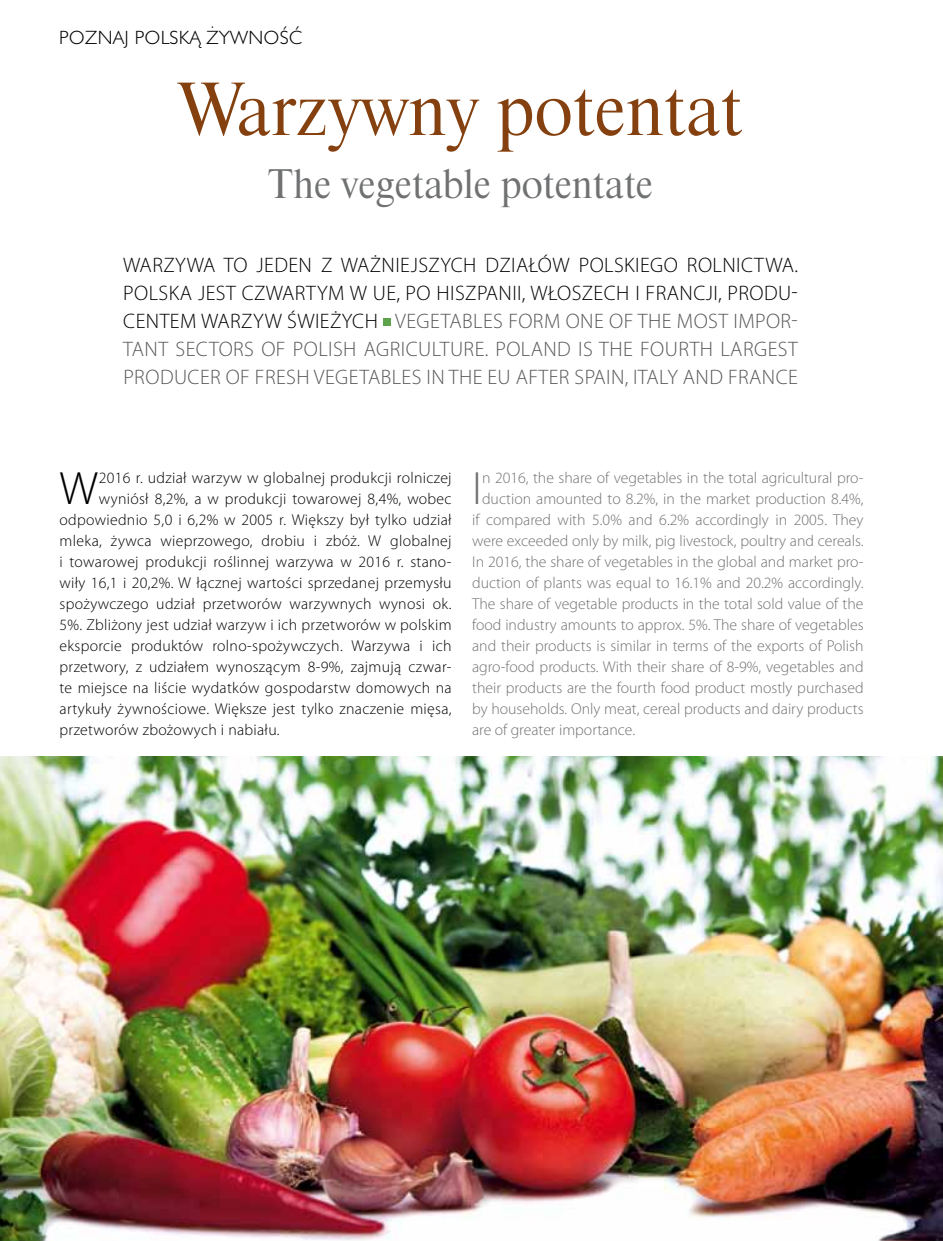
<style>
.page{position:relative;width:943px;height:1241px;background:#fff}
.page>*{position:absolute;margin:0;border:0;box-sizing:border-box;transform-origin:0 0}
.t1{font:70px "Dutch 801 Rm Hd PL";color:#84400e}
.t2{font:300 46.9px "Myriad Pro";color:#000}
.t3{font:300 46.9px "Myriad Pro";color:#707172}
.t4{font:38.5px "Dutch 801 Rm Hd PL";color:#707172}
.t5{font:300 21px "Myriad Pro";letter-spacing:.02em;color:#58585a}
.t6{font:300 21px "Myriad Pro";letter-spacing:.055em;color:#000}
.t7{font:300 17.5px "Humanst 521 Lt PL";letter-spacing:.03em;color:#000}
.t8{font:300 15.75px "Myriad Pro";color:#707172}
.t9{font:300 15.75px "Myriad Pro";letter-spacing:.02em;color:#000}
</style>
<div class="page">
<div style="left:383px;top:318px;width:8px;height:7px;background:#5da34c"></div>
<img style="left:0;top:756px;width:943px;height:484px">
<p class="t7" style="left:59px;top:25px;width:244px">POZNAJ POLSKĄ ŻYWNOŚĆ</p>
<h1 class="t1" style="left:179px;top:67px;width:565px">Warzywny potentat</h1>
<h3 class="t4" style="left:268px;top:161px;width:386px">The vegetable potentate</h3>
<h3 class="t6" style="left:123px;top:252px;width:145px">Warzywatojeden</h3>
<h3 class="t6" style="left:321px;top:252px;width:71px">zważniejsz</h3>
<h3 class="t6" style="left:440px;top:252px;width:57px">ych dzia</h3>
<h3 class="t6" style="left:528px;top:252px;width:62px">łów polskiego</h3>
<h3 class="t6" style="left:687px;top:252px;width:13px">rolnictwa</h3>
<h3 class="t6" style="left:794px;top:252px;width:5px">.</h3>
<h3 class="t6" style="left:123px;top:280px;width:24px">Polska</h3>
<h3 class="t6" style="left:198px;top:280px;width:11px">jest</h3>
<h3 class="t6" style="left:242px;top:280px;width:14px">czwart</h3>
<h3 class="t6" style="left:317px;top:280px;width:143px">ym w UE, po Hiszpanii</h3>
<h3 class="t6" style="left:522px;top:280px;width:48px">, Włoszech</h3>
<h3 class="t6" style="left:635px;top:280px;width:32px">i Francji</h3>
<h3 class="t6" style="left:718px;top:280px;width:23px">, produ</h3>
<h3 class="t6" style="left:791px;top:280px;width:8px">-</h3>
<h3 class="t6" style="left:123px;top:308px;width:13px">centem</h3>
<h3 class="t6" style="left:201px;top:308px;width:14px">warz</h3>
<h3 class="t6" style="left:253px;top:308px;width:46px">yw świe</h3>
<h3 class="t6" style="left:330px;top:308px;width:35px">żych</h3>
<h3 class="t5" style="left:395px;top:308px;width:23px">Vegetables</h3>
<h3 class="t5" style="left:508px;top:308px;width:14px">form</h3>
<h3 class="t5" style="left:565px;top:308px;width:14px">one</h3>
<h3 class="t5" style="left:609px;top:308px;width:41px">of the</h3>
<h3 class="t5" style="left:677px;top:308px;width:14px">most</h3>
<h3 class="t5" style="left:733px;top:308px;width:13px">impor</h3>
<h3 class="t5" style="left:791px;top:308px;width:8px">-</h3>
<h3 class="t5" style="left:123px;top:336px;width:13px">tant</h3>
<h3 class="t5" style="left:175px;top:336px;width:12px">sectors</h3>
<h3 class="t5" style="left:261px;top:336px;width:54px">of Polish</h3>
<h3 class="t5" style="left:364px;top:336px;width:12px">agriculture</h3>
<h3 class="t5" style="left:484px;top:336px;width:36px">. Poland</h3>
<h3 class="t5" style="left:578px;top:336px;width:34px">is the</h3>
<h3 class="t5" style="left:640px;top:336px;width:13px">fourth</h3>
<h3 class="t5" style="left:720px;top:336px;width:12px">largest</h3>
<h3 class="t5" style="left:123px;top:364px;width:13px">producer</h3>
<h3 class="t5" style="left:226px;top:364px;width:41px">of fresh</h3>
<h3 class="t5" style="left:314px;top:364px;width:12px">vegetables</h3>
<h3 class="t5" style="left:426px;top:364px;width:35px">in the</h3>
<h3 class="t5" style="left:487px;top:364px;width:40px">EU after</h3>
<h3 class="t5" style="left:574px;top:364px;width:21px">Spain</h3>
<h3 class="t5" style="left:624px;top:364px;width:73px">, Italy and</h3>
<h3 class="t5" style="left:728px;top:364px;width:23px">France</h3>
<h2 class="t2" style="left:60px;top:460px;width:40px">W</h2>
<p class="t9" style="left:99px;top:468px;width:354px">2016 r. udział warzyw w globalnej produkcji rolniczej</p>
<p class="t9" style="left:99px;top:489px;width:354px">wyniósł 8,2%, a w produkcji towarowej 8,4%, wobec</p>
<p class="t9" style="left:60px;top:510px;width:393px">odpowiednio 5,0 i 6,2% w 2005 r. Większy był tylko udział</p>
<p class="t9" style="left:60px;top:531px;width:393px">mleka, żywca wieprzowego, drobiu i zbóż. W globalnej</p>
<p class="t9" style="left:60px;top:552px;width:393px">i towarowej produkcji roślinnej warzywa w 2016 r. stano-</p>
<p class="t9" style="left:60px;top:573px;width:393px">wiły 16,1 i 20,2%. W łącznej wartości sprzedanej przemysłu</p>
<p class="t9" style="left:60px;top:594px;width:393px">spożywczego udział przetworów warzywnych wynosi ok.</p>
<p class="t9" style="left:60px;top:615px;width:393px">5%. Zbliżony jest udział warzyw i ich przetworów w polskim</p>
<p class="t9" style="left:60px;top:636px;width:393px">eksporcie produktów rolno-spożywczych. Warzywa i ich</p>
<p class="t9" style="left:60px;top:657px;width:393px">przetwory, z udziałem wynoszącym 8-9%, zajmują czwar-</p>
<p class="t9" style="left:60px;top:678px;width:393px">te miejsce na liście wydatków gospodarstw domowych na</p>
<p class="t9" style="left:60px;top:699px;width:393px">artykuły żywnościowe. Większe jest tylko znaczenie mięsa,</p>
<p class="t9" style="left:60px;top:720px;width:221px">przetworów zbożowych i nabiału.</p>
<h2 class="t3" style="left:472px;top:460px;width:11px">I</h2>
<p class="t8" style="left:482px;top:468px;width:383px">n 2016, the share of vegetables in the total agricultural pro-</p>
<p class="t8" style="left:482px;top:489px;width:383px">duction amounted to 8.2%, in the market production 8.4%,</p>
<p class="t8" style="left:472px;top:510px;width:393px">if compared with 5.0% and 6.2% accordingly in 2005. They</p>
<p class="t8" style="left:472px;top:531px;width:393px">were exceeded only by milk, pig livestock, poultry and cereals.</p>
<p class="t8" style="left:472px;top:552px;width:393px">In 2016, the share of vegetables in the global and market pro-</p>
<p class="t8" style="left:472px;top:573px;width:393px">duction of plants was equal to 16.1% and 20.2% accordingly.</p>
<p class="t8" style="left:472px;top:594px;width:393px">The share of vegetable products in the total sold value of the</p>
<p class="t8" style="left:472px;top:615px;width:393px">food industry amounts to approx. 5%. The share of vegetables</p>
<p class="t8" style="left:472px;top:636px;width:393px">and their products is similar in terms of the exports of Polish</p>
<p class="t8" style="left:472px;top:657px;width:393px">agro-food products. With their share of 8-9%, vegetables and</p>
<p class="t8" style="left:472px;top:678px;width:393px">their products are the fourth food product mostly purchased</p>
<p class="t8" style="left:472px;top:699px;width:393px">by households. Only meat, cereal products and dairy products</p>
<p class="t8" style="left:472px;top:720px;width:164px">are of greater importance.</p>
</div>
